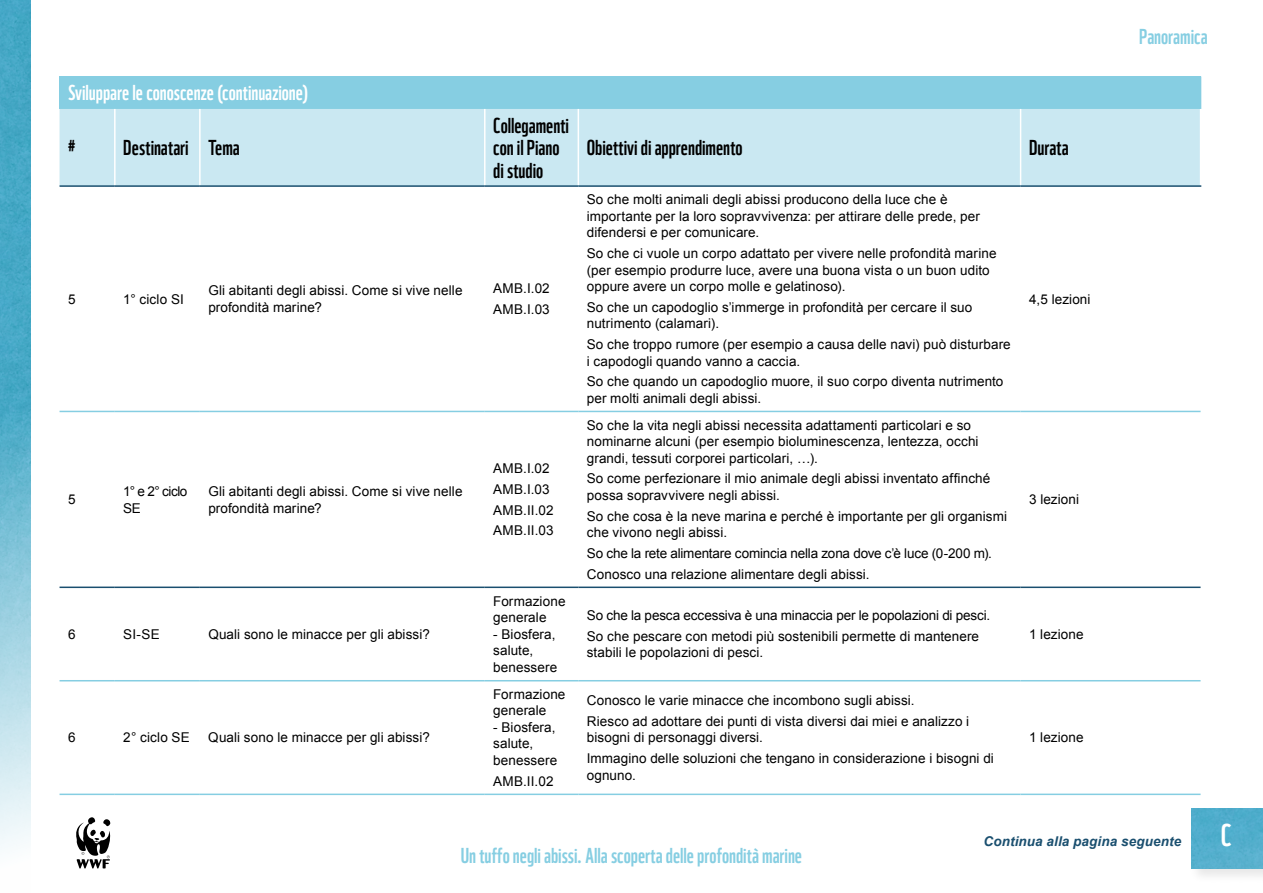
<style>
.page{position:relative;width:1263px;height:893px;background:#fff}
.page>*{position:absolute;margin:0;border:0;box-sizing:border-box;transform-origin:0 0}
.t1{font:30.6px "WWF";color:#fff}
.t2{font:21px/22.5px "WWF";color:#000}
.t3{font:21px "WWF";color:#86cee2}
.t4{font:21px "WWF";color:#fff}
.t5{font:13.5px/16.5px "Arial";letter-spacing:.005em;color:#000}
.t6{font:italic 700 13.5px "Arial";letter-spacing:.01em;color:#1a4f6f}
</style>
<div class="page">
<img style="left:0;top:0;width:30px;height:848px">
<svg style="left:76px;top:817px;width:35px;height:51px"></svg>
<div style="left:1188px;top:805px;width:75px;height:78px;background:#000;opacity:.1"></div>
<img style="left:1192px;top:809px;width:71px;height:60px">
<div style="left:60px;top:76px;width:1140px;height:33px;background:#86cee2"></div>
<div style="left:60px;top:109px;width:1140px;height:76px;background:#cae8f2"></div>
<hr style="left:114px;top:109px;width:2px;height:76px;background:#fff">
<hr style="left:199px;top:109px;width:2px;height:76px;background:#fff">
<hr style="left:484px;top:109px;width:1px;height:76px;background:#fff">
<hr style="left:578px;top:109px;width:1px;height:76px;background:#fff">
<hr style="left:1020px;top:109px;width:1px;height:76px;background:#fff">
<hr style="left:1200px;top:76px;width:1px;height:33px;background:#86cee2">
<hr style="left:60px;top:185px;width:55px;height:2px;background:#1a4f6f">
<hr style="left:115px;top:185px;width:85px;height:2px;background:#1a4f6f">
<hr style="left:200px;top:185px;width:285px;height:2px;background:#1a4f6f">
<hr style="left:485px;top:185px;width:93px;height:2px;background:#1a4f6f">
<hr style="left:578px;top:185px;width:442px;height:2px;background:#1a4f6f">
<hr style="left:1020px;top:185px;width:181px;height:2px;background:#1a4f6f">
<hr style="left:60px;top:411px;width:55px;height:1px;background:#86cee2">
<hr style="left:115px;top:411px;width:85px;height:1px;background:#86cee2">
<hr style="left:200px;top:411px;width:285px;height:1px;background:#86cee2">
<hr style="left:485px;top:411px;width:93px;height:1px;background:#86cee2">
<hr style="left:578px;top:411px;width:442px;height:1px;background:#86cee2">
<hr style="left:1020px;top:411px;width:180px;height:1px;background:#86cee2">
<hr style="left:60px;top:587px;width:55px;height:1px;background:#1a4f6f">
<hr style="left:115px;top:587px;width:85px;height:1px;background:#1a4f6f">
<hr style="left:200px;top:587px;width:285px;height:1px;background:#1a4f6f">
<hr style="left:485px;top:587px;width:93px;height:1px;background:#1a4f6f">
<hr style="left:578px;top:587px;width:442px;height:1px;background:#1a4f6f">
<hr style="left:1020px;top:587px;width:180px;height:1px;background:#1a4f6f">
<hr style="left:60px;top:680px;width:55px;height:1px;background:#86cee2">
<hr style="left:115px;top:680px;width:85px;height:1px;background:#86cee2">
<hr style="left:200px;top:680px;width:285px;height:1px;background:#86cee2">
<hr style="left:485px;top:680px;width:93px;height:1px;background:#86cee2">
<hr style="left:578px;top:680px;width:442px;height:1px;background:#86cee2">
<hr style="left:1020px;top:680px;width:180px;height:1px;background:#86cee2">
<hr style="left:60px;top:794px;width:55px;height:1px;background:#86cee2">
<hr style="left:115px;top:794px;width:85px;height:1px;background:#86cee2">
<hr style="left:200px;top:794px;width:285px;height:1px;background:#86cee2">
<hr style="left:485px;top:794px;width:93px;height:1px;background:#86cee2">
<hr style="left:578px;top:794px;width:442px;height:1px;background:#86cee2">
<hr style="left:1020px;top:794px;width:180px;height:1px;background:#86cee2">
<h2 class="t3" style="left:1139px;top:20px;width:70px">Panoramica</h2>
<h2 class="t4" style="left:68px;top:76px;width:242px">Sviluppare le conoscenze (continuazione)</h2>
<h2 class="t2" style="left:68px;top:134px;width:9px">#</h2>
<h2 class="t2" style="left:123px;top:134px;width:118px">Destinatari Tema</h2>
<h2 class="t2" style="left:493px;top:112px;width:77px">Collegamenti con il Piano di studio</h2>
<p class="t5" style="left:68px;top:291px;width:9px">5</p>
<p class="t5" style="left:123px;top:291px;width:62px">1° ciclo SI</p>
<p class="t5" style="left:208px;top:283px;width:256px">Gli abitanti degli abissi. Come si vive nelle profondità marine?</p>
<p class="t5" style="left:493px;top:278px;width:58px;line-height:20.7px">AMB.I.02<br>AMB.I.03</p>
<p class="t5" style="left:68px;top:491px;width:9px">5</p>
<p class="t5" style="left:123px;top:483px;width:66px">1° e 2° ciclo<br>SE</p>
<p class="t5" style="left:208px;top:483px;width:256px">Gli abitanti degli abissi. Come si vive nelle profondità marine?</p>
<p class="t5" style="left:68px;top:626px;width:9px">6</p>
<p class="t5" style="left:123px;top:626px;width:38px">SI-SE</p>
<p class="t5" style="left:208px;top:626px;width:223px">Quali sono le minacce per gli abissi?</p>
<p class="t5" style="left:68px;top:729px;width:9px">6</p>
<p class="t5" style="left:123px;top:729px;width:68px">2° ciclo SE</p>
<p class="t5" style="left:208px;top:729px;width:223px">Quali sono le minacce per gli abissi?</p>
<p class="t5" style="left:493px;top:458px;width:62px;line-height:20.7px">AMB.I.02<br>AMB.I.03<br>AMB.II.02<br>AMB.II.03</p>
<p class="t5" style="left:493px;top:593px;width:74px">Formazione generale</p>
<p class="t5" style="left:493px;top:626px;width:65px">- Biosfera, salute, benessere</p>
<p class="t5" style="left:493px;top:686px;width:74px">Formazione generale</p>
<p class="t5" style="left:493px;top:719px;width:65px">- Biosfera, salute, benessere</p>
<p class="t5" style="left:493px;top:773px;width:62px">AMB.II.02</p>
<h2 class="t2" style="left:587px;top:134px;width:157px">Obiettivi di apprendimento</h2>
<h2 class="t2" style="left:1029px;top:134px;width:41px">Durata</h2>
<p class="t5" style="left:587px;top:192px;width:395px">So che molti animali degli abissi producono della luce che è importante per la loro sopravvivenza: per attirare delle prede, per difendersi e per comunicare.</p>
<p class="t5" style="left:587px;top:245px;width:411px">So che ci vuole un corpo adattato per vivere nelle profondità marine (per esempio produrre luce, avere una buona vista o un buon udito oppure avere un corpo molle e gelatinoso).</p>
<p class="t5" style="left:587px;top:299px;width:387px">So che un capodoglio s’immerge in profondità per cercare il suo nutrimento (calamari).</p>
<p class="t5" style="left:587px;top:336px;width:425px">So che troppo rumore (per esempio a causa delle navi) può disturbare i capodogli quando vanno a caccia.</p>
<p class="t5" style="left:587px;top:374px;width:418px">So che quando un capodoglio muore, il suo corpo diventa nutrimento per molti animali degli abissi.</p>
<p class="t5" style="left:587px;top:417px;width:393px">So che la vita negli abissi necessita adattamenti particolari e so nominarne alcuni (per esempio bioluminescenza, lentezza, occhi grandi, tessuti corporei particolari, …).</p>
<p class="t5" style="left:587px;top:471px;width:405px">So come perfezionare il mio animale degli abissi inventato affinché possa sopravvivere negli abissi.</p>
<p class="t5" style="left:587px;top:508px;width:422px">So che cosa è la neve marina e perché è importante per gli organismi che vivono negli abissi.</p>
<p class="t5" style="left:587px;top:543px;width:407px;line-height:20.7px">So che la rete alimentare comincia nella zona dove c’è luce (0-200 m).<br>Conosco una relazione alimentare degli abissi.</p>
<p class="t5" style="left:587px;top:605px;width:405px;line-height:20.7px">So che la pesca eccessiva è una minaccia per le popolazioni di pesci.<br>So che pescare con metodi più sostenibili permette di mantenere</p>
<p class="t5" style="left:587px;top:645px;width:178px">stabili le popolazioni di pesci.</p>
<p class="t5" style="left:587px;top:690px;width:384px;line-height:20.7px">Conosco le varie minacce che incombono sugli abissi.<br>Riesco ad adottare dei punti di vista diversi dai miei e analizzo i</p>
<p class="t5" style="left:587px;top:727px;width:409px;line-height:20.7px">bisogni di personaggi diversi.<br>Immagino delle soluzioni che tengano in considerazione i bisogni di</p>
<p class="t5" style="left:587px;top:767px;width:51px">ognuno.</p>
<p class="t5" style="left:1029px;top:291px;width:63px">4,5 lezioni</p>
<p class="t5" style="left:1029px;top:491px;width:52px">3 lezioni</p>
<p class="t5" style="left:1029px;top:626px;width:56px">1 lezione</p>
<p class="t5" style="left:1029px;top:729px;width:56px">1 lezione</p>
<h2 class="t3" style="left:461px;top:839px;width:343px">Un tuffo negli abissi. Alla scoperta delle profondità marine</h2>
<p class="t6" style="left:983px;top:833px;width:199px">Continua alla pagina seguente</p>
<h1 class="t1" style="left:1221px;top:811px;width:12px">C</h1>
</div>
